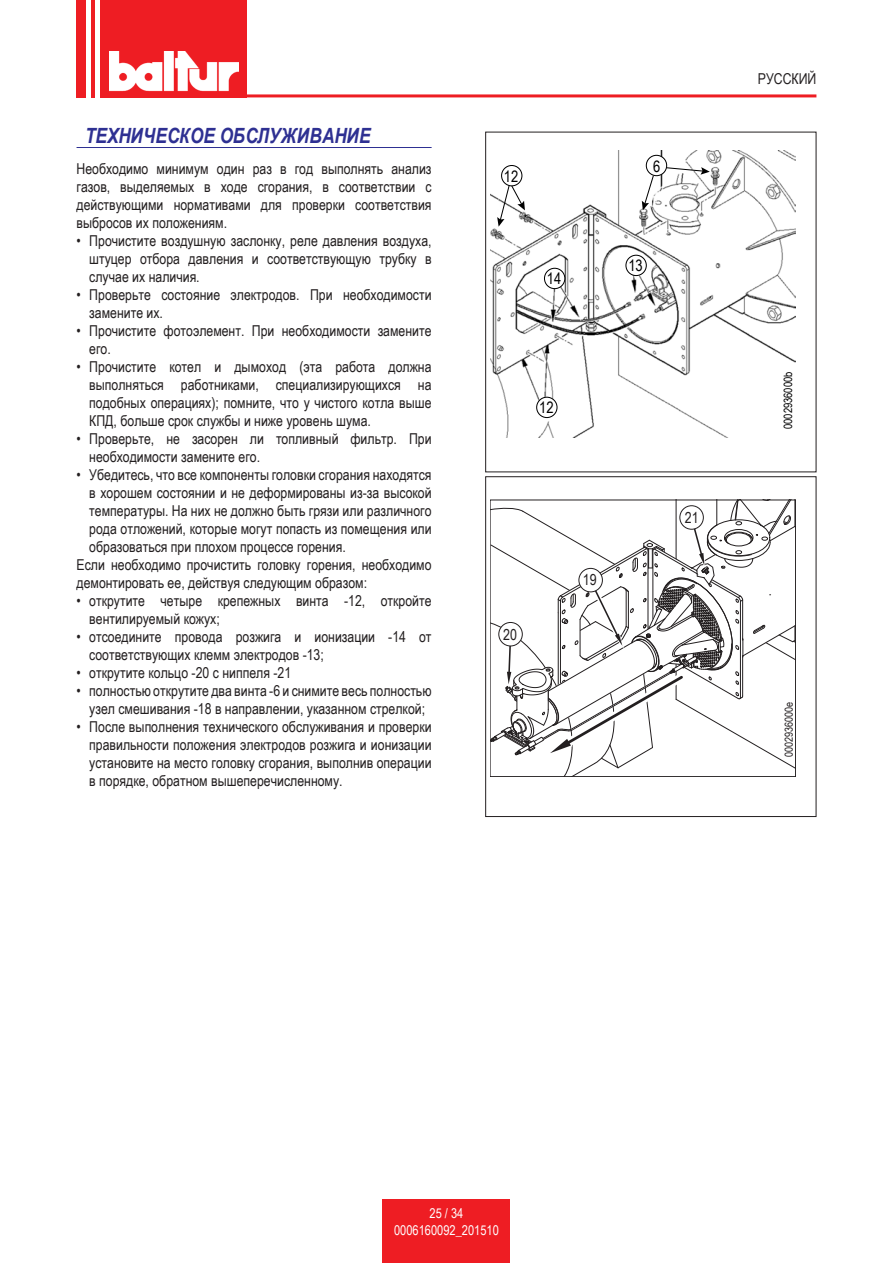
<style>
.page{position:relative;width:893px;height:1263px;background:#fff}
.page>*{position:absolute;margin:0;border:0;box-sizing:border-box;transform-origin:0 0}
.t1{font:italic 700 21px "Arial Narrow";color:#2e3092}
.t2{font:15.75px "Arial Narrow";color:#000}
.t3{font:15.15px "Arial Narrow";color:#231f20}
.t4{font:15px/18px "Arial Narrow";color:#231f20}
.t5{font:13.5px/16.2px "Arial Narrow";color:#fff;text-align:center}
.t6{font:11.55px "Arial Narrow";color:#000}
.t7{font:11.1px "Arial Narrow";color:#231f20}
</style>
<div class="page">
<div style="left:77px;top:0;width:170px;height:97px;background:#ee1d23"></div>
<hr style="left:207px;top:94px;width:609px;height:3px;background:#ee1d23">
<hr style="left:86px;top:0;width:4px;height:98px;background:#fff">
<hr style="left:96px;top:0;width:4px;height:98px;background:#fff">
<div style="left:383px;top:1199px;width:127px;height:64px;background:#ee1d23"></div>
<img style="left:109px;top:51px;width:130px;height:41px">
<hr style="left:77px;top:147px;width:355px;height:1px;background:#2e3092">
<img style="left:490px;top:150px;width:305px;height:287px">
<div style="left:544px;top:268px;width:21px;height:21px;background:#fff;border-radius:50%"></div>
<div style="left:544px;top:268px;width:21px;height:21px;border:1px solid #000;border-radius:50%"></div>
<div style="left:626px;top:255px;width:20px;height:21px;background:#fff;border-radius:50%"></div>
<div style="left:625px;top:255px;width:22px;height:21px;border:1px solid #000;border-radius:50%"></div>
<div style="left:646px;top:155px;width:21px;height:21px;background:#fff;border-radius:50%"></div>
<div style="left:646px;top:155px;width:21px;height:21px;border:1px solid #000;border-radius:50%"></div>
<div style="left:502px;top:165px;width:20px;height:21px;background:#fff;border-radius:50%"></div>
<div style="left:501px;top:165px;width:21px;height:21px;border:1px solid #000;border-radius:50%"></div>
<div style="left:537px;top:397px;width:20px;height:21px;background:#fff;border-radius:50%"></div>
<div style="left:536px;top:397px;width:21px;height:21px;border:1px solid #000;border-radius:50%"></div>
<svg style="left:497px;top:184px;width:28px;height:43px"></svg>
<svg style="left:642px;top:174px;width:13px;height:36px"></svg>
<svg style="left:665px;top:167px;width:45px;height:8px"></svg>
<div style="left:485px;top:476px;width:331px;height:341px;border:1px solid #231f20"></div>
<svg style="left:490px;top:500px;width:306px;height:276px"></svg>
<div style="left:579px;top:568px;width:23px;height:24px;background:#fff;border-radius:50%"></div>
<div style="left:579px;top:568px;width:24px;height:24px;border:1px solid #231f20;border-radius:50%"></div>
<h1 class="t1" style="left:85px;top:120px;width:287px">ТЕХНИЧЕСКОЕ ОБСЛУЖИВАНИЕ</h1>
<p class="t4" style="left:77px;top:159px;width:357px;text-align:justify">Необходимо минимум один раз в год выполнять анализ газов, выделяемых в ходе сгорания, в соответствии с действующими нормативами для проверки соответствия выбросов их положениям.</p>
<p class="t4" style="left:89px;top:231px;width:344px;text-align:justify;text-indent:-13px">• Прочистите воздушную заслонку, реле давления воздуха, штуцер отбора давления и соответствующую трубку в случае их наличия.</p>
<p class="t4" style="left:89px;top:285px;width:344px;text-indent:-13px">• Проверьте состояние электродов. При необходимости замените их.</p>
<p class="t4" style="left:89px;top:321px;width:344px;text-indent:-13px">• Прочистите фотоэлемент. При необходимости замените его.</p>
<p class="t4" style="left:89px;top:357px;width:344px;text-align:justify;text-indent:-13px">• Прочистите котел и дымоход (эта работа должна выполняться работниками, специализирующихся на подобных операциях); помните, что у чистого котла выше КПД, больше срок службы и ниже уровень шума.</p>
<p class="t4" style="left:89px;top:429px;width:344px;text-indent:-13px">• Проверьте, не засорен ли топливный фильтр. При необходимости замените его.</p>
<p class="t4" style="left:77px;top:465px;width:357px">• Убедитесь, что все компоненты головки сгорания находятся</p>
<p class="t4" style="left:89px;top:483px;width:344px">в хорошем состоянии и не деформированы из-за высокой</p>
<p class="t4" style="left:89px;top:501px;width:344px">температуры. На них не должно быть грязи или различного</p>
<p class="t4" style="left:89px;top:519px;width:344px">рода отложений, которые могут попасть из помещения или</p>
<p class="t4" style="left:89px;top:537px;width:258px">образоваться при плохом процессе горения.</p>
<p class="t4" style="left:77px;top:555px;width:357px">Если необходимо прочистить головку горения, необходимо</p>
<p class="t4" style="left:77px;top:573px;width:292px">демонтировать ее, действуя следующим образом:</p>
<p class="t4" style="left:89px;top:591px;width:344px;text-indent:-13px">• открутите четыре крепежных винта -12, откройте вентилируемый кожух;</p>
<p class="t4" style="left:89px;top:627px;width:344px;text-indent:-13px">• отсоедините провода розжига и ионизации -14 от соответствующих клемм электродов -13;</p>
<p class="t4" style="left:77px;top:663px;width:216px">• открутите кольцо -20 с ниппеля -21</p>
<p class="t4" style="left:77px;top:681px;width:357px;text-align:center">• полностью открутите два винта -6 и снимите весь полностью узел смешивания -18 в направлении, указанном стрелкой;</p>
<p class="t4" style="left:89px;top:717px;width:344px;text-align:justify;text-indent:-13px">• После выполнения технического обслуживания и проверки правильности положения электродов розжига и ионизации установите на место головку сгорания, выполнив операции в порядке, обратном вышеперечисленному.</p>
<p class="t2" style="left:504px;top:165px;width:16px">12</p>
<p class="t2" style="left:547px;top:267px;width:16px">14</p>
<p class="t2" style="left:653px;top:155px;width:9px">6</p>
<p class="t2" style="left:628px;top:254px;width:16px">13</p>
<p class="t2" style="left:539px;top:396px;width:16px">12</p>
<p class="t3" style="left:503px;top:623px;width:15px">20</p>
<p class="t3" style="left:583px;top:569px;width:15px">19</p>
<p class="t3" style="left:685px;top:506px;width:15px">21</p>
<p class="t4" style="left:758px;top:69px;width:60px">РУССКИЙ</p>
<p class="t6" style="left:780px;top:429px;width:59px;rotate:-90deg">0002936000b</p>
<p class="t7" style="left:781px;top:757px;width:57px;rotate:-90deg">0002936000e</p>
<p class="t5" style="left:394px;top:1205px;width:106px">25 / 34<br>0006160092_201510</p>
</div>
